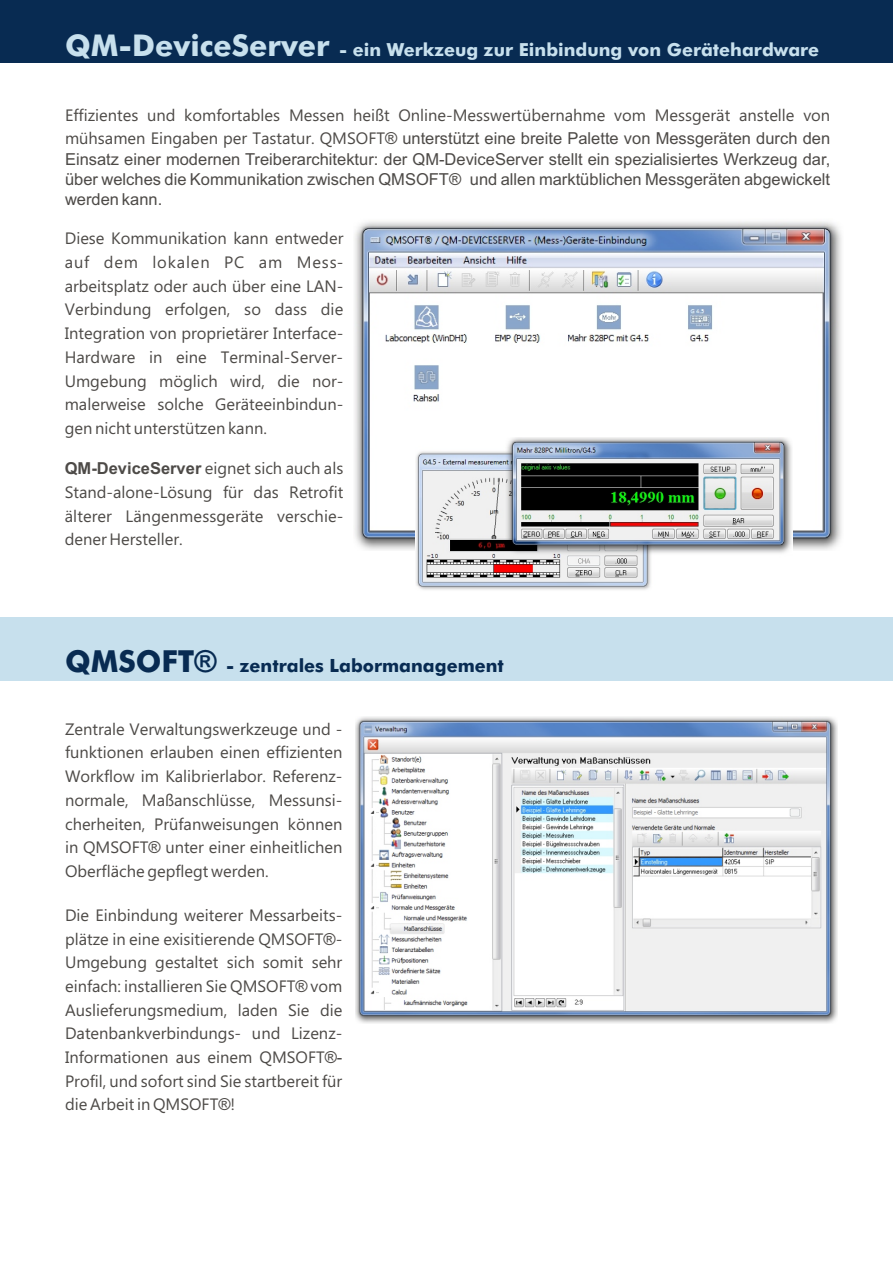
<style>
.page{position:relative;width:893px;height:1263px;background:#fff}
.page>*{position:absolute;margin:0;border:0;box-sizing:border-box;transform-origin:0 0}
.t1{font:500 18.15px "Futura BT";color:#082b52}
.t2{font:500 18px "Futura BT";color:#c7e0ed}
.t3{font:16.5px/23.7px "Ebrima";color:#4d4a47;text-align:justify}
.t4{font:16.5px/20.1px "Arial";color:#4d4a47;text-align:justify}
.s1{font-size:30px}
.s2{font-family:"Ebrima"}
.s3{font-family:"Arial";font-weight:700}
.s4{font-size:30.3px}
.s5{font-family:"Arial";font-weight:700;font-size:30.3px}
.s6{font-family:"Arial"}
</style>
<div class="page">
<div style="left:0;top:617px;width:893px;height:64px;background:#c7e0ed"></div>
<div style="left:0;top:0;width:893px;height:63px;background:#082b52"></div>
<img style="left:354px;top:221px;width:488px;height:329px">
<img style="left:415px;top:438px;width:378px;height:152px">
<img style="left:356px;top:716px;width:482px;height:307px">
<p class="t2" style="left:65px;top:42px;width:756px"><span class="s1">QM-DeviceServer</span> - ein Werkzeug zur Einbindung von Gerätehardware</p>
<p class="t3" style="left:65px;top:105px;width:767px">Effizientes und komfortables Messen heißt Online-Messwertübernahme vom Messgerät anstelle von</p>
<p class="t4" style="left:65px;top:130px;width:767px"><span class="s2">mühsamen Eingaben per Tastatur. QMSOFT</span>® unterstützt eine breite Palette von Messgeräten durch den Einsatz einer modernen Treiberarchitektur: der QM-DeviceServer stellt ein spezialisiertes Werkzeug dar, über welches die Kommunikation zwischen QMSOFT® und allen marktüblichen Messgeräten abgewickelt werden kann.</p>
<p class="t3" style="left:65px;top:228px;width:280px">Diese Kommunikation kann entweder auf dem lokalen PC am Mess&shy;arbeitsplatz oder auch über eine LAN-Verbindung erfolgen, so dass die Integration von proprietärer Interface-Hardware in eine Terminal-Server-Umgebung möglich wird, die nor&shy;malerweise solche Geräteeinbindun&shy;gen nicht unterstützen kann.</p>
<p class="t3" style="left:65px;top:458px;width:280px"><span class="s3">QM-DeviceServer</span> eignet sich auch als Stand-alone-Lösung für das Retrofit älterer Längenmessgeräte verschie&shy;dener Hersteller.</p>
<p class="t1" style="left:65px;top:658px;width:440px"><span class="s4">QMSOFT</span><span class="s5">®</span> - zentrales Labormanagement</p>
<p class="t3" style="left:65px;top:718px;width:279px">Zentrale Verwaltungswerkzeuge und - funktionen erlauben einen effizienten Workflow im Kalibrierlabor. Referenz&shy;normale, Maßanschlüsse, Messunsi&shy;cherheiten, Prüfanweisungen können in QMSOFT<span class="s6">®</span> unter einer einheitlichen Oberfläche gepflegt werden.</p>
<p class="t3" style="left:65px;top:905px;width:279px">Die Einbindung weiterer Messarbeits&shy;plätze in eine exisitierende QMSOFT<span class="s6">®</span>- Umgebung gestaltet sich somit sehr einfach: installieren Sie QMSOFT<span class="s6">®</span> vom Auslieferungsmedium, laden Sie die Datenbankverbindungs- und Lizenz-Informationen aus einem QMSOFT<span class="s6">®- </span>Profil, und sofort sind Sie startbereit für die Arbeit in QMSOFT<span class="s6">®</span>!</p>
</div>
